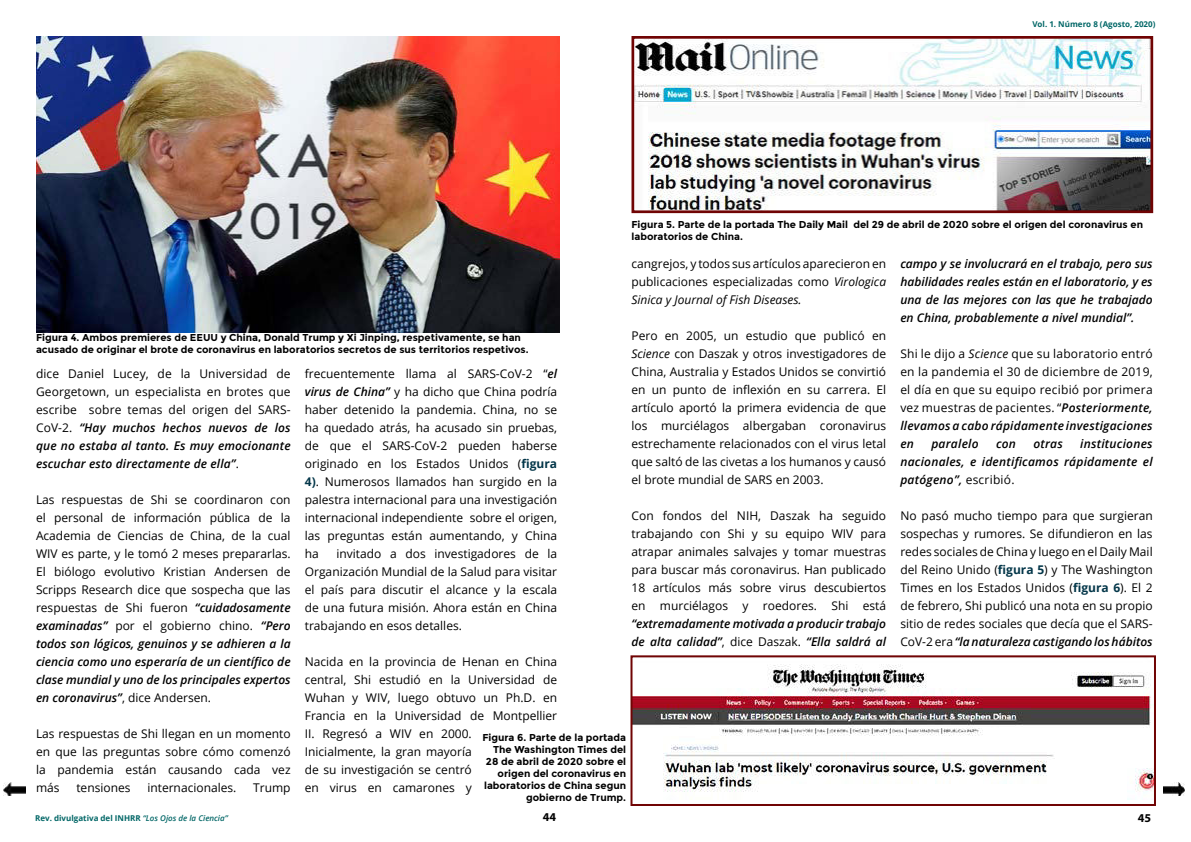
<style>
.page{position:relative;width:1191px;height:842px;background:#fff}
.page>*{position:absolute;margin:0;border:0;box-sizing:border-box;transform-origin:0 0}
.t1{font:12px/18px "Open Sans";color:#000;text-align:justify}
.t2{font:italic 600 12px/18px "Open Sans";color:#000;text-align:justify}
.t3{font:italic 600 12px "Open Sans";letter-spacing:.02em;color:#000}
.t4{font:700 12px "Myriad Pro";color:#000}
.t5{font:700 10px/12px "Montserrat";color:#000}
.t6{font:700 8px "Open Sans";color:#066}
.s1{font-style:italic}
.s2{font-weight:400;font-style:normal}
.s3{font-weight:600;font-style:italic}
.s4{font-weight:700;color:#033649}
</style>
<div class="page">
<img style="left:635px;top:40px;width:514px;height:169px">
<div style="left:631px;top:36px;width:522px;height:177px;border:3px solid #700404"></div>
<img style="left:633px;top:664px;width:520px;height:136px">
<div style="left:630px;top:655px;width:526px;height:151px;border:2px solid #700404"></div>
<img style="left:36px;top:36px;width:523px;height:296px">
<img style="left:4px;top:782px;width:21px;height:14px">
<img style="left:1163px;top:782px;width:21px;height:14px">
<p class="t6" style="left:1032px;top:21px;width:125px">Vol. 1. Número 8 (Agosto, 2020)</p>
<p class="t5" style="left:631px;top:219px;width:513px">Figura 5. Parte de la portada The Daily Mail del 29 de abril de 2020 sobre el origen del coronavirus en laboratorios de China.</p>
<p class="t1" style="left:631px;top:254px;width:256px">cangrejos, y todos sus artículos aparecieron en publicaciones especializadas como <span class="s1">Virologica Sinica y Journal of Fish Diseases.</span></p>
<p class="t1" style="left:631px;top:326px;width:256px">Pero en 2005, un estudio que publicó en <span class="s1">Science</span> con Daszak y otros investigadores de China, Australia y Estados Unidos se convirtió en un punto de inflexión en su carrera. El artículo aportó la primera evidencia de que los murciélagos albergaban coronavirus estrechamente relacionados con el virus letal que saltó de las civetas a los humanos y causó el brote mundial de SARS en 2003.</p>
<p class="t1" style="left:631px;top:506px;width:256px">Con fondos del NIH, Daszak ha seguido trabajando con Shi y su equipo WIV para atrapar animales salvajes y tomar muestras para buscar más coronavirus. Han publicado 18 artículos más sobre virus descubiertos en murciélagos y roedores. Shi está</p>
<p class="t2" style="left:631px;top:615px;width:256px">“extremadamente motivada a producir trabajo de alta calidad”<span class="s2">, dice Daszak.</span> “Ella saldrá al</p>
<p class="t5" style="left:36px;top:331px;width:494px">Figura 4. Ambos premieres de EEUU y China, Donald Trump y Xi Jinping, respetivamente, se han acusado de originar el brote de coronavirus en laboratorios secretos de sus territorios respetivos.</p>
<p class="t1" style="left:36px;top:364px;width:256px">dice Daniel Lucey, de la Universidad de Georgetown, un especialista en brotes que escribe sobre temas del origen del SARS-CoV-2. <span class="s3">“Hay muchos hechos nuevos de los que no estaba al tanto. Es muy emocionante escuchar esto directamente de ella”</span>.</p>
<p class="t1" style="left:36px;top:490px;width:256px">Las respuestas de Shi se coordinaron con el personal de información pública de la Academia de Ciencias de China, de la cual WIV es parte, y le tomó 2 meses prepararlas.<br>El biólogo evolutivo Kristian Andersen de Scripps Research dice que sospecha que las respuestas de Shi fueron <span class="s3">“cuidadosamente examinadas”</span> por el gobierno chino. <span class="s3">“Pero todos son lógicos, genuinos y se adhieren a la ciencia como uno esperaría de un científico de clase mundial y uno de los principales expertos en coronavirus”</span>, dice Andersen.</p>
<p class="t1" style="left:36px;top:724px;width:256px">Las respuestas de Shi llegan en un momento en que las preguntas sobre cómo comenzó la pandemia están causando cada vez más</p>
<p class="t1" style="left:305px;top:366px;width:254px">frecuentemente llama al SARS-CoV-2 “<span class="s3">el virus de China”</span> y ha dicho que China podría haber detenido la pandemia. China, no se ha quedado atrás, ha acusado sin pruebas, de que el SARS-CoV-2 pueden haberse originado en los Estados Unidos (<span class="s4">figura 4)</span>. Numerosos llamados han surgido en la palestra internacional para una investigación internacional independiente sobre el origen, las preguntas están aumentando, y China ha</p>
<p class="t1" style="left:305px;top:546px;width:254px;text-indent:32px">invitado a dos investigadores de la Organización Mundial de la Salud para visitar el país para discutir el alcance y la escala de una futura misión. Ahora están en China trabajando en esos detalles.</p>
<p class="t1" style="left:305px;top:652px;width:254px;text-align:left">Nacida en la provincia de Henan en China central, Shi estudió en la Universidad de Wuhan y WIV, luego obtuvo un Ph.D. en Francia en la Universidad de Montpellier II. Regresó a WIV en 2000.<br>Inicialmente, la gran mayoría<br>de su investigación se centró<br>en virus en camarones y</p>
<p class="t5" style="left:482px;top:732px;width:145px;text-align:right">Figura 6. Parte de la portada<br>The Washington Times del<br>28 de abril de 2020 sobre el origen del coronavirus en laboratorios de China segun gobierno de Trump.</p>
<p class="t1" style="left:76px;top:778px;width:56px">tensiones</p>
<p class="t1" style="left:147px;top:778px;width:91px">internacionales.</p>
<p class="t1" style="left:253px;top:778px;width:39px">Trump</p>
<p class="t2" style="left:900px;top:255px;width:254px">campo y se involucrará en el trabajo, pero sus habilidades reales están en el laboratorio, y es una de las mejores con las que he trabajado en China, probablemente a nivel mundial”.</p>
<p class="t1" style="left:900px;top:345px;width:254px">Shi le dijo a <span class="s1">Science</span> que su laboratorio entró en la pandemia el 30 de diciembre de 2019, el día en que su equipo recibió por primera vez muestras de pacientes. “<span class="s3">Posteriormente, llevamos a cabo rápidamente investigaciones en</span></p>
<p class="t3" style="left:931px;top:438px;width:49px">paralelo</p>
<p class="t2" style="left:996px;top:435px;width:22px">con</p>
<p class="t2" style="left:1033px;top:435px;width:31px">otras</p>
<p class="t2" style="left:900px;top:435px;width:254px;text-indent:180px">instituciones nacionales, e identificamos rápidamente el patógeno”, <span class="s2">escribió.</span></p>
<p class="t1" style="left:900px;top:506px;width:254px">No pasó mucho tiempo para que surgieran sospechas y rumores. Se difundieron en las redes sociales de China y luego en el Daily Mail del Reino Unido (<span class="s4">figura 5</span>) y The Washington Times en los Estados Unidos (<span class="s4">figura 6</span>). El 2 de febrero, Shi publicó una nota en su propio sitio de redes sociales que decía que el SARS-CoV-2 era <span class="s3">“la naturaleza castigando los hábitos</span></p>
<p class="t6" style="left:35px;top:814px;width:194px">Rev. divulgativa del INHRR <span class="s3">“Los Ojos de la Ciencia”</span></p>
<p class="t4" style="left:543px;top:810px;width:15px">44</p>
<p class="t4" style="left:1137px;top:811px;width:15px">45</p>
</div>
